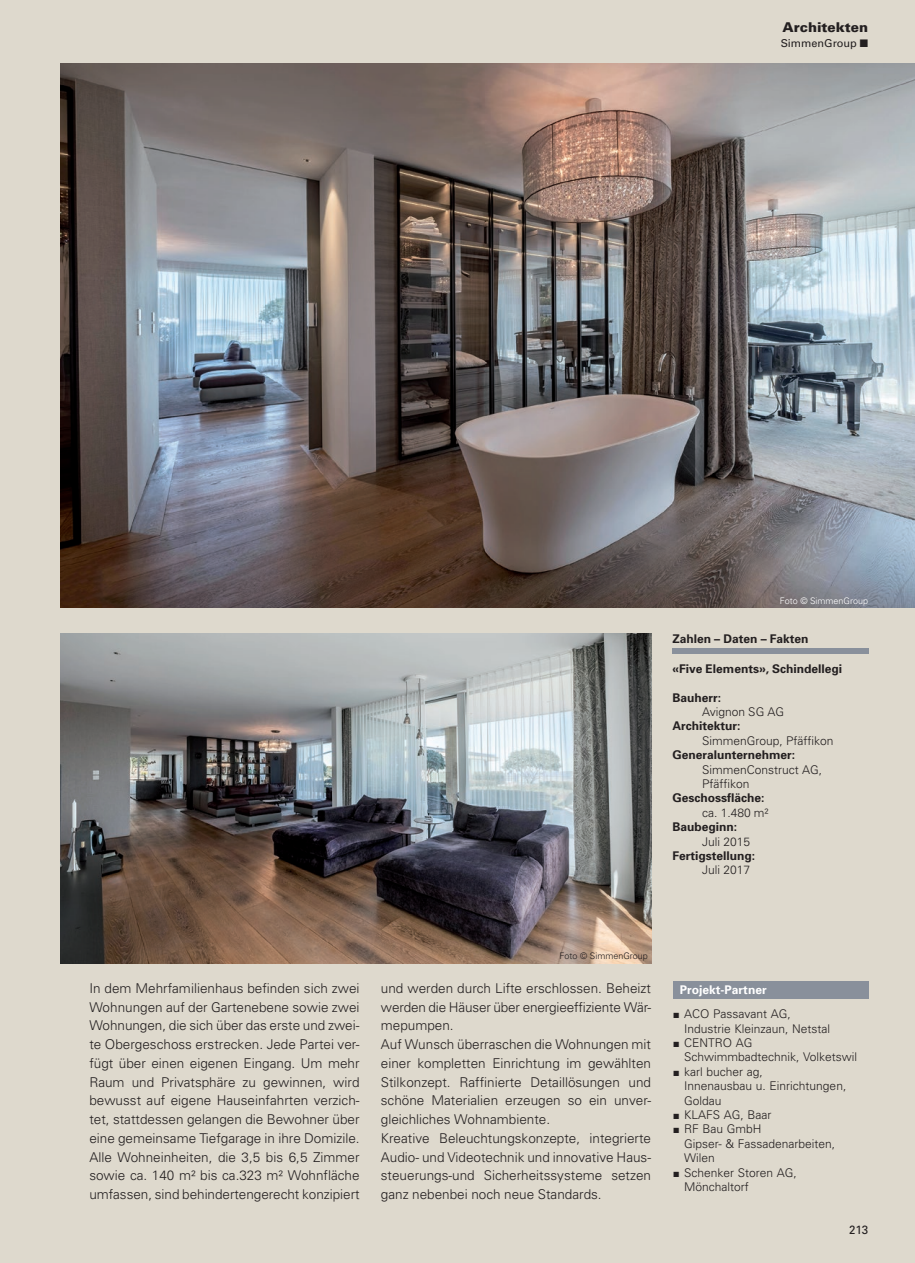
<style>
.page{position:relative;width:915px;height:1263px;background:#fff}
.page>*{position:absolute;margin:0;border:0;box-sizing:border-box;transform-origin:0 0}
.t1{font:300 13.5px/18.8px "Univers";color:#231f20}
.t2{font:900 13.5px "Univers";color:#231f20}
.t3{font:300 12px/14.4px "Univers";color:#231f20}
.t4{font:700 12px "Univers";color:#231f20}
.t5{font:700 12px "Univers";color:#fff}
.t6{font:12px "Univers";color:#231f20;scale:.95 1}
.t7{font:10.8px "Univers";color:#231f20}
.t8{font:300 9px "Univers";color:#fff}
.t9{font:300 9px "Univers";color:#231f20}
</style>
<div class="page">
<div style="left:0;top:0;width:914px;height:1263px;background:#ded9cd"></div>
<div style="left:673px;top:982px;width:195px;height:17px;background:#89909b"></div>
<img style="left:61px;top:64px;width:853px;height:543px">
<img style="left:61px;top:633px;width:590px;height:330px">
<div style="left:672px;top:648px;width:196px;height:5px;background:#89909b"></div>
<p class="t2" style="left:782px;top:19px;width:87px">Architekten</p>
<p class="t7" style="left:780px;top:36px;width:89px">SimmenGroup ■</p>
<p class="t8" style="left:779px;top:595px;width:90px">Foto © SimmenGroup</p>
<p class="t4" style="left:672px;top:631px;width:138px">Zahlen – Daten – Fakten</p>
<p class="t4" style="left:672px;top:661px;width:171px">«Five Elements», Schindellegi</p>
<p class="t4" style="left:672px;top:690px;width:50px">Bauherr:</p>
<p class="t3" style="left:702px;top:704px;width:83px">Avignon SG AG</p>
<p class="t4" style="left:672px;top:718px;width:70px">Architektur:</p>
<p class="t3" style="left:702px;top:733px;width:133px">SimmenGroup, Pfäffikon</p>
<p class="t4" style="left:672px;top:747px;width:124px">Generalunternehmer:</p>
<p class="t3" style="left:702px;top:762px;width:121px">SimmenConstruct AG,<br>Pfäffikon</p>
<p class="t4" style="left:672px;top:790px;width:94px">Geschossfläche:</p>
<p class="t3" style="left:702px;top:805px;width:68px">ca. 1.480 m²</p>
<p class="t4" style="left:672px;top:819px;width:66px">Baubeginn:</p>
<p class="t3" style="left:702px;top:834px;width:49px">Juli 2015</p>
<p class="t4" style="left:672px;top:848px;width:84px">Fertigstellung:</p>
<p class="t3" style="left:702px;top:863px;width:49px">Juli 2017</p>
<p class="t1" style="left:89px;top:978px;width:272px;text-align:justify">In dem Mehrfamilienhaus befinden sich zwei Wohnungen auf der Gartenebene sowie zwei Wohnungen, die sich über das erste und zwei&shy;te Obergeschoss erstrecken. Jede Partei ver&shy;fügt über einen eigenen Eingang. Um mehr Raum und Privatsphäre zu gewinnen, wird bewusst auf eigene Hauseinfahrten verzich&shy;tet, stattdessen gelangen die Bewohner über eine gemeinsame Tiefgarage in ihre Domizile.<br>Alle Wohneinheiten, die 3,5 bis 6,5 Zimmer sowie ca. 140 m² bis ca.323 m² Wohnfläche umfassen, sind behindertengerecht konzipiert</p>
<p class="t9" style="left:559px;top:951px;width:90px">Foto © SimmenGroup</p>
<p class="t1" style="left:381px;top:978px;width:272px">und werden durch Lifte erschlossen. Beheizt werden die Häuser über energieeffiziente Wär&shy;mepumpen.<br>Auf Wunsch überraschen die Wohnungen mit einer kompletten Einrichtung im gewählten Stilkonzept. Raffinierte Detaillösungen und schöne Materialien erzeugen so ein unver&shy;gleichliches Wohnambiente.<br>Kreative Beleuchtungskonzepte, integrierte Audio- und Videotechnik und innovative Haus&shy;steuerungs-und Sicherheitssysteme setzen ganz nebenbei noch neue Standards.</p>
<p class="t5" style="left:679px;top:982px;width:88px">Projekt-Partner</p>
<p class="t3" style="left:684px;top:1006px;width:148px;text-indent:-11px">■ ACO Passavant AG,<br>Industrie Kleinzaun, Netstal</p>
<p class="t3" style="left:684px;top:1035px;width:175px;text-indent:-11px">■ CENTRO AG<br>Schwimmbadtechnik, Volketswil</p>
<p class="t3" style="left:684px;top:1064px;width:164px;text-indent:-11px">■ karl bucher ag,<br>Innenausbau u. Einrichtungen,<br>Goldau</p>
<p class="t3" style="left:673px;top:1107px;width:99px">■ KLAFS AG, Baar</p>
<p class="t3" style="left:684px;top:1121px;width:152px;text-indent:-11px">■ RF Bau GmbH<br>Gipser- &amp; Fassadenarbeiten,<br>Wilen</p>
<p class="t3" style="left:684px;top:1165px;width:114px;text-indent:-11px">■ Schenker Storen AG,<br>Mönchaltorf</p>
<p class="t6" style="left:848px;top:1223px;width:22px">213</p>
</div>
